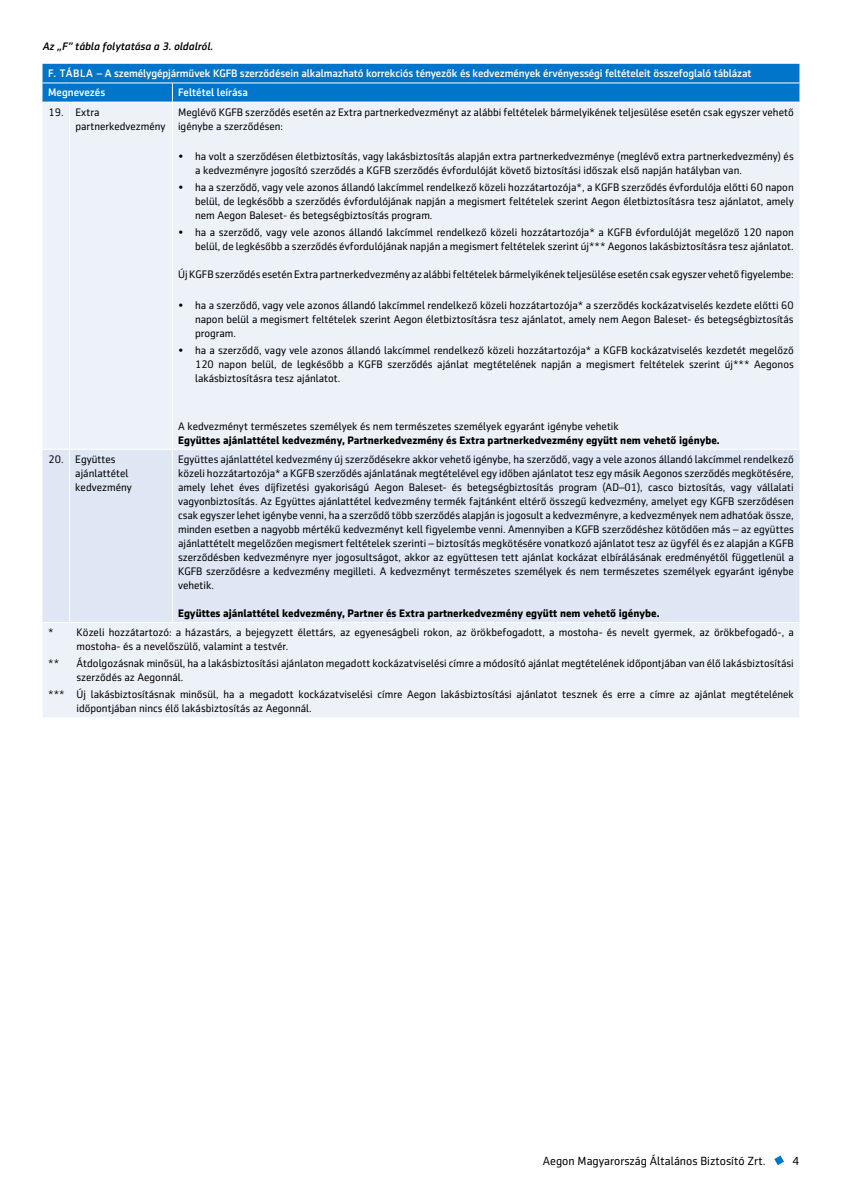
<style>
.page{position:relative;width:842px;height:1191px;background:#fff}
.page>*{position:absolute;margin:0;border:0;box-sizing:border-box;transform-origin:0 0}
.t1{font:12px "Sentico Sans DT";color:#000}
.t2{font:11px/14px "Sentico Sans DT";color:#000}
.t3{font:700 11px "Sentico Sans DT";color:#000}
.t4{font:500 11px/19.2px "Sentico Sans DT";letter-spacing:-.01em;color:#fff}
.t5{font:italic 500 11px "Sentico Sans DT";color:#000}
</style>
<div class="page">
<svg style="left:774px;top:1155px;width:10px;height:10px"></svg>
<div style="left:43px;top:103px;width:756px;height:614px;background:#edf2f9"></div>
<div style="left:43px;top:450px;width:756px;height:172px;background:#dee7f3"></div>
<svg style="left:43px;top:64px;width:756px;height:38px;background:#097aca"></svg>
<hr style="left:69px;top:102px;width:1px;height:347px;background:#fff">
<hr style="left:172px;top:102px;width:1px;height:347px;background:#fff">
<svg style="left:43px;top:449px;width:26px;height:1px"></svg>
<hr style="left:70px;top:449px;width:102px;height:1px;background:#fff">
<hr style="left:69px;top:449px;width:1px;height:173px;background:#fff">
<hr style="left:172px;top:449px;width:627px;height:1px;background:#fff">
<hr style="left:172px;top:449px;width:1px;height:173px;background:#fff">
<svg style="left:43px;top:622px;width:27px;height:1px"></svg>
<hr style="left:70px;top:622px;width:102px;height:1px;background:#fff">
<hr style="left:172px;top:622px;width:627px;height:1px;background:#fff">
<p class="t5" style="left:43px;top:40px;width:172px">Az „F” tábla folytatása a 3. oldalról.</p>
<p class="t4" style="left:48px;top:64px;width:705px">F. TÁBLA – A személygépjárművek KGFB szerződésein alkalmazható korrekciós tényezők és kedvezmények érvényességi feltételeit összefoglaló táblázat<br>Megnevezés</p>
<p class="t4" style="left:178px;top:83px;width:71px">Feltétel leírása</p>
<p class="t2" style="left:75px;top:105px;width:92px;text-indent:-27px">19. Extra partnerkedvezmény</p>
<p class="t2" style="left:178px;top:105px;width:617px">Meglévő KGFB szerződés esetén az Extra partnerkedvezményt az alábbi feltételek bármelyikének teljesülése esetén csak egyszer vehető igénybe a szerződésen:</p>
<p class="t2" style="left:195px;top:150px;width:600px;text-indent:-17px">• ha volt a szerződésen életbiztosítás, vagy lakásbiztosítás alapján extra partnerkedvezménye (meglévő extra partnerkedvezmény) és a kedvezményre jogosító szerződés a KGFB szerződés évfordulóját követő biztosítási időszak első napján hatályban van.</p>
<p class="t2" style="left:195px;top:181px;width:600px;text-align:justify;text-indent:-17px">• ha a szerződő, vagy vele azonos állandó lakcímmel rendelkező közeli hozzátartozója*, a KGFB szerződés évfordulója előtti 60 napon belül, de legkésőbb a szerződés évfordulójának napján a megismert feltételek szerint Aegon életbiztosításra tesz ajánlatot, amely nem Aegon Baleset- és betegségbiztosítás program.</p>
<p class="t2" style="left:178px;top:225px;width:617px;text-align:right">• ha a szerződő, vagy vele azonos állandó lakcímmel rendelkező közeli hozzátartozója* a KGFB évfordulóját megelőző 120 napon belül, de legkésőbb a szerződés évfordulójának napján a megismert feltételek szerint új*** Aegonos lakásbiztosításra tesz ajánlatot.</p>
<p class="t2" style="left:178px;top:267px;width:617px">Új KGFB szerződés esetén Extra partnerkedvezmény az alábbi feltételek bármelyikének teljesülése esetén csak egyszer vehető figyelembe:</p>
<p class="t2" style="left:195px;top:298px;width:600px;text-align:justify;text-indent:-17px">• ha a szerződő, vagy vele azonos állandó lakcímmel rendelkező közeli hozzátartozója* a szerződés kockázatviselés kezdete előtti 60 napon belül a megismert feltételek szerint Aegon életbiztosításra tesz ajánlatot, amely nem Aegon Baleset- és betegségbiztosítás program.</p>
<p class="t2" style="left:195px;top:343px;width:600px;text-align:justify;text-indent:-17px">• ha a szerződő, vagy vele azonos állandó lakcímmel rendelkező közeli hozzátartozója* a KGFB kockázatviselés kezdetét megelőző 120 napon belül, de legkésőbb a KGFB szerződés ajánlat megtételének napján a megismert feltételek szerint új*** Aegonos lakásbiztosításra tesz ajánlatot.</p>
<p class="t2" style="left:178px;top:419px;width:442px">A kedvezményt természetes személyek és nem természetes személyek egyaránt igénybe vehetik</p>
<p class="t3" style="left:178px;top:433px;width:543px">Együttes ajánlattétel kedvezmény, Partnerkedvezmény és Extra partnerkedvezmény együtt nem vehető igénybe.</p>
<p class="t2" style="left:75px;top:452px;width:58px;text-indent:-27px">20. Együttes ajánlattétel kedvezmény</p>
<p class="t2" style="left:178px;top:452px;width:617px;text-align:justify">Együttes ajánlattétel kedvezmény új szerződésekre akkor vehető igénybe, ha szerződő, vagy a vele azonos állandó lakcímmel rendelkező közeli hozzátartozója* a KGFB szerződés ajánlatának megtételével egy időben ajánlatot tesz egy másik Aegonos szerződés megkötésére, amely lehet éves díjfizetési gyakoriságú Aegon Baleset- és betegségbiztosítás program (AD–01), casco biztosítás, vagy vállalati vagyonbiztosítás. Az Együttes ajánlattétel kedvezmény termék fajtánként eltérő összegű kedvezmény, amelyet egy KGFB szerződésen csak egyszer lehet igénybe venni, ha a szerződő több szerződés alapján is jogosult a kedvezményre, a kedvezmények nem adhatóak össze, minden esetben a nagyobb mértékű kedvezményt kell figyelembe venni. Amennyiben a KGFB szerződéshez kötődően más – az együttes ajánlattételt megelőzően megismert feltételek szerinti – biztosítás megkötésére vonatkozó ajánlatot tesz az ügyfél és ez alapján a KGFB szerződésben kedvezményre nyer jogosultságot, akkor az együttesen tett ajánlat kockázat elbírálásának eredményétől függetlenül a KGFB szerződésre a kedvezmény megilleti. A kedvezményt természetes személyek és nem természetes személyek egyaránt igénybe vehetik.</p>
<p class="t3" style="left:178px;top:606px;width:483px">Együttes ajánlattétel kedvezmény, Partner és Extra partnerkedvezmény együtt nem vehető igénybe.</p>
<p class="t2" style="left:77px;top:625px;width:719px;text-indent:-28px">* Közeli hozzátartozó: a házastárs, a bejegyzett élettárs, az egyeneságbeli rokon, az örökbefogadott, a mostoha- és nevelt gyermek, az örökbefogadó-, a mostoha- és a nevelőszülő, valamint a testvér.</p>
<p class="t2" style="left:48px;top:656px;width:12px">**</p>
<p class="t2" style="left:77px;top:656px;width:719px">Átdolgozásnak minősül, ha a lakásbiztosítási ajánlaton megadott kockázatviselési címre a módosító ajánlat megtételének időpontjában van élő lakásbiztosítási szerződés az Aegonnál.</p>
<p class="t2" style="left:77px;top:687px;width:719px;text-indent:-28px">*** Új lakásbiztosításnak minősül, ha a megadott kockázatviselési címre Aegon lakásbiztosítási ajánlatot tesznek és erre a címre az ajánlat megtételének időpontjában nincs élő lakásbiztosítás az Aegonnál.</p>
<p class="t1" style="left:543px;top:1154px;width:224px">Aegon Magyarország Általános Biztosító Zrt.</p>
<p class="t1" style="left:793px;top:1154px;width:8px">4</p>
</div>
